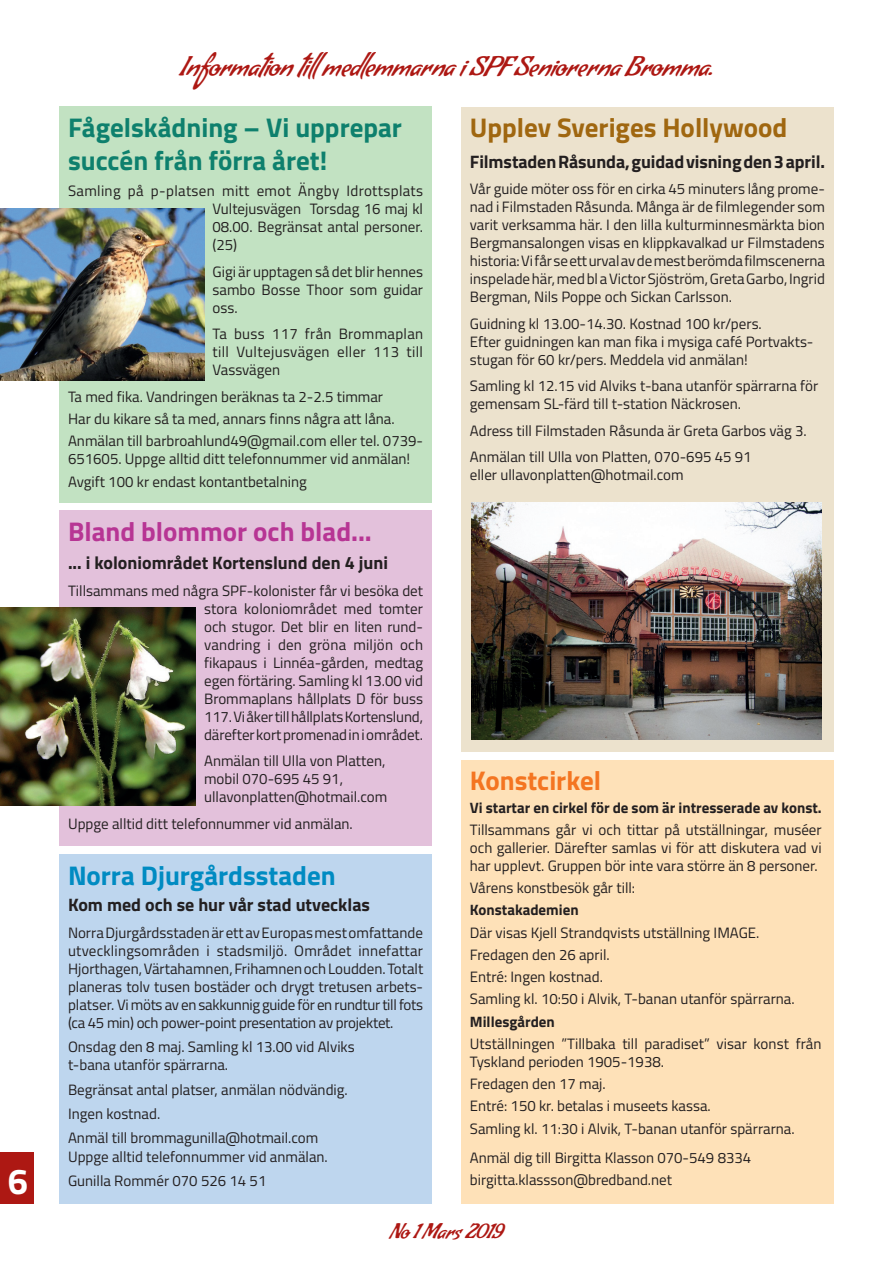
<style>
.page{position:relative;width:893px;height:1263px;background:#fff}
.page>*{position:absolute;margin:0;border:0;box-sizing:border-box;transform-origin:0 0}
.t1{font:700 36px "Titillium Web";color:#fff}
.t2{font:27px "Condiment";letter-spacing:-.02em;color:#ad1813}
.t3{font:700 27px/33px "Titillium Web";color:#0e806d}
.t4{font:700 27px "Titillium Web";color:#a06710}
.t5{font:700 27px "Titillium Web";color:#b73594}
.t6{font:700 27px "Titillium Web";color:#008bc2}
.t7{font:700 27px "Titillium Web";color:#f47521}
.t8{font:21px "Condiment";letter-spacing:-.02em;color:#ad1813}
.t9{font:700 18px "Titillium Web";color:#231f20}
.t10{font:15px/18px "Titillium Web";color:#231f20}
.t11{font:700 15px "Titillium Web";color:#231f20}
</style>
<div class="page">
<div style="left:0;top:1152px;width:34px;height:51px;background:#ad1813"></div>
<div style="left:60px;top:510px;width:372px;height:336px;background:#e3c1db"></div>
<div style="left:60px;top:106px;width:372px;height:397px;background:#c2e2c2"></div>
<div style="left:461px;top:760px;width:372px;height:443px;background:#fee1b8"></div>
<div style="left:461px;top:107px;width:372px;height:645px;background:#ece2cd"></div>
<div style="left:60px;top:854px;width:372px;height:349px;background:#bed6ee"></div>
<img style="left:0;top:208px;width:204px;height:173px">
<img style="left:472px;top:503px;width:350px;height:237px">
<img style="left:0;top:607px;width:196px;height:198px">
<h1 class="t1" style="left:8px;top:1154px;width:22px">6</h1>
<h2 class="t2" style="left:179px;top:50px;width:536px">Information till medlemmarna i SPF Seniorerna Bromma.</h2>
<h2 class="t3" style="left:68px;top:110px;width:335px">Fågelskådning – Vi upprepar succén från förra året!</h2>
<p class="t10" style="left:212px;top:181px;width:212px;text-align:justify;text-indent:-144px">Samling på p-platsen mitt emot Ängby Idrottsplats Vultejusvägen Torsdag 16 maj kl 08.00. Begränsat antal personer. (25)</p>
<p class="t10" style="left:212px;top:262px;width:212px;text-align:justify">Gigi är upptagen så det blir hennes sambo Bosse Thoor som guidar oss.</p>
<p class="t10" style="left:212px;top:324px;width:212px;text-align:justify">Ta buss 117 från Brommaplan till Vultejusvägen eller 113 till Vassvägen</p>
<p class="t10" style="left:68px;top:385px;width:357px;line-height:22.2px">Ta med fika. Vandringen beräknas ta 2-2.5 timmar<br>Har du kikare så ta med, annars finns några att låna.<br>Anmälan till barbroahlund49@gmail.com eller tel. 0739-</p>
<p class="t10" style="left:68px;top:447px;width:344px;line-height:22.2px">651605. Uppge alltid ditt telefonnummer vid anmälan!<br>Avgift 100 kr endast kontantbetalning</p>
<h2 class="t5" style="left:68px;top:511px;width:305px">Bland blommor och blad...</h2>
<p class="t9" style="left:68px;top:549px;width:321px">... i koloniområdet Kortenslund den 4 juni</p>
<p class="t10" style="left:204px;top:581px;width:221px;text-align:justify;text-indent:-136px">Tillsammans med några SPF-kolonister får vi besöka det stora koloniområdet med tomter och stugor. Det blir en liten rund&shy;vandring i den gröna miljön och fikapaus i Linnéa-gården, medtag egen förtäring. Samling kl 13.00 vid Brommaplans hållplats D för buss 117. Vi åker till hållplats Kortenslund, därefter kort promenad in i området.</p>
<p class="t10" style="left:204px;top:751px;width:185px">Anmälan till Ulla von Platten, mobil 070-695 45 91, ullavonplatten@hotmail.com</p>
<p class="t10" style="left:68px;top:814px;width:286px">Uppge alltid ditt telefonnummer vid anmälan.</p>
<h2 class="t6" style="left:68px;top:855px;width:269px">Norra Djurgårdsstaden</h2>
<p class="t9" style="left:68px;top:891px;width:304px">Kom med och se hur vår stad utvecklas</p>
<p class="t10" style="left:68px;top:923px;width:357px;text-align:justify">Norra Djurgårdsstaden är ett av Europas mest omfattande utvecklingsområden i stadsmiljö. Området innefattar Hjorthagen, Värtahamnen, Frihamnen och Loudden. Totalt planeras tolv tusen bostäder och drygt tretusen arbets&shy;platser. Vi möts av en sakkunnig guide för en rundtur till fots (ca 45 min) och power-point presentation av projektet.</p>
<p class="t10" style="left:68px;top:1037px;width:288px">Onsdag den 8 maj. Samling kl 13.00 vid Alviks t-bana utanför spärrarna.</p>
<p class="t10" style="left:68px;top:1076px;width:281px;line-height:24.3px">Begränsat antal platser, anmälan nödvändig.<br>Ingen kostnad.<br>Anmäl till brommagunilla@hotmail.com</p>
<p class="t10" style="left:68px;top:1143px;width:261px;line-height:24.3px">Uppge alltid telefonnummer vid anmälan.<br>Gunilla Rommér 070 526 14 51</p>
<h2 class="t4" style="left:470px;top:107px;width:319px">Upplev Sveriges Hollywood</h2>
<p class="t9" style="left:470px;top:148px;width:357px">Filmstaden Råsunda, guidad visning den 3 april.</p>
<p class="t10" style="left:470px;top:179px;width:357px;text-align:justify">Vår guide möter oss för en cirka 45 minuters lång prome&shy;nad i Filmstaden Råsunda. Många är de filmlegender som varit verksamma här. I den lilla kulturminnesmärkta bion Bergmansalongen visas en klippkavalkad ur Filmstadens historia: Vi får se ett urval av de mest berömda filmscenerna inspelade här, med bl a Victor Sjöström, Greta Garbo, Ingrid Bergman, Nils Poppe och Sickan Carlsson.</p>
<p class="t10" style="left:470px;top:314px;width:345px">Guidning kl 13.00-14.30. Kostnad 100 kr/pers.<br>Efter guidningen kan man fika i mysiga café Portvakts&shy;stugan för 60 kr/pers. Meddela vid anmälan!</p>
<p class="t10" style="left:470px;top:376px;width:350px">Samling kl 12.15 vid Alviks t-bana utanför spärrarna för gemensam SL-färd till t-station Näckrosen.</p>
<p class="t10" style="left:470px;top:417px;width:338px;line-height:26.5px">Adress till Filmstaden Råsunda är Greta Garbos väg 3.<br>Anmälan till Ulla von Platten, 070-695 45 91</p>
<p class="t10" style="left:470px;top:465px;width:215px">eller ullavonplatten@hotmail.com</p>
<h2 class="t7" style="left:470px;top:760px;width:133px">Konstcirkel</h2>
<p class="t11" style="left:470px;top:796px;width:353px">Vi startar en cirkel för de som är intresserade av konst.</p>
<p class="t10" style="left:470px;top:820px;width:353px;text-align:justify">Tillsammans går vi och tittar på utställningar, muséer och gallerier. Därefter samlas vi för att diskutera vad vi har upplevt. Gruppen bör inte vara större än 8 personer.</p>
<p class="t10" style="left:470px;top:878px;width:167px">Vårens konstbesök går till:</p>
<p class="t11" style="left:470px;top:899px;width:110px">Konstakademien</p>
<p class="t10" style="left:470px;top:920px;width:326px;line-height:22.2px">Där visas Kjell Strandqvists utställning IMAGE.<br>Fredagen den 26 april.<br>Entré: Ingen kostnad.<br>Samling kl. 10:50 i Alvik, T-banan utanför spärrarna.</p>
<p class="t11" style="left:470px;top:1010px;width:87px">Millesgården</p>
<p class="t10" style="left:470px;top:1034px;width:353px">Utställningen ”Tillbaka till paradiset” visar konst från<br>Tyskland perioden 1905-1938.</p>
<p class="t10" style="left:470px;top:1072px;width:326px;line-height:22.2px">Fredagen den 17 maj.<br>Entré: 150 kr. betalas i museets kassa.<br>Samling kl. 11:30 i Alvik, T-banan utanför spärrarna.</p>
<p class="t10" style="left:470px;top:1146px;width:283px;line-height:22.2px">Anmäl dig till Birgitta Klasson 070-549 8334 birgitta.klassson@bredband.net</p>
<h3 class="t8" style="left:390px;top:1219px;width:115px">No 1 Mars 2019</h3>
</div>
